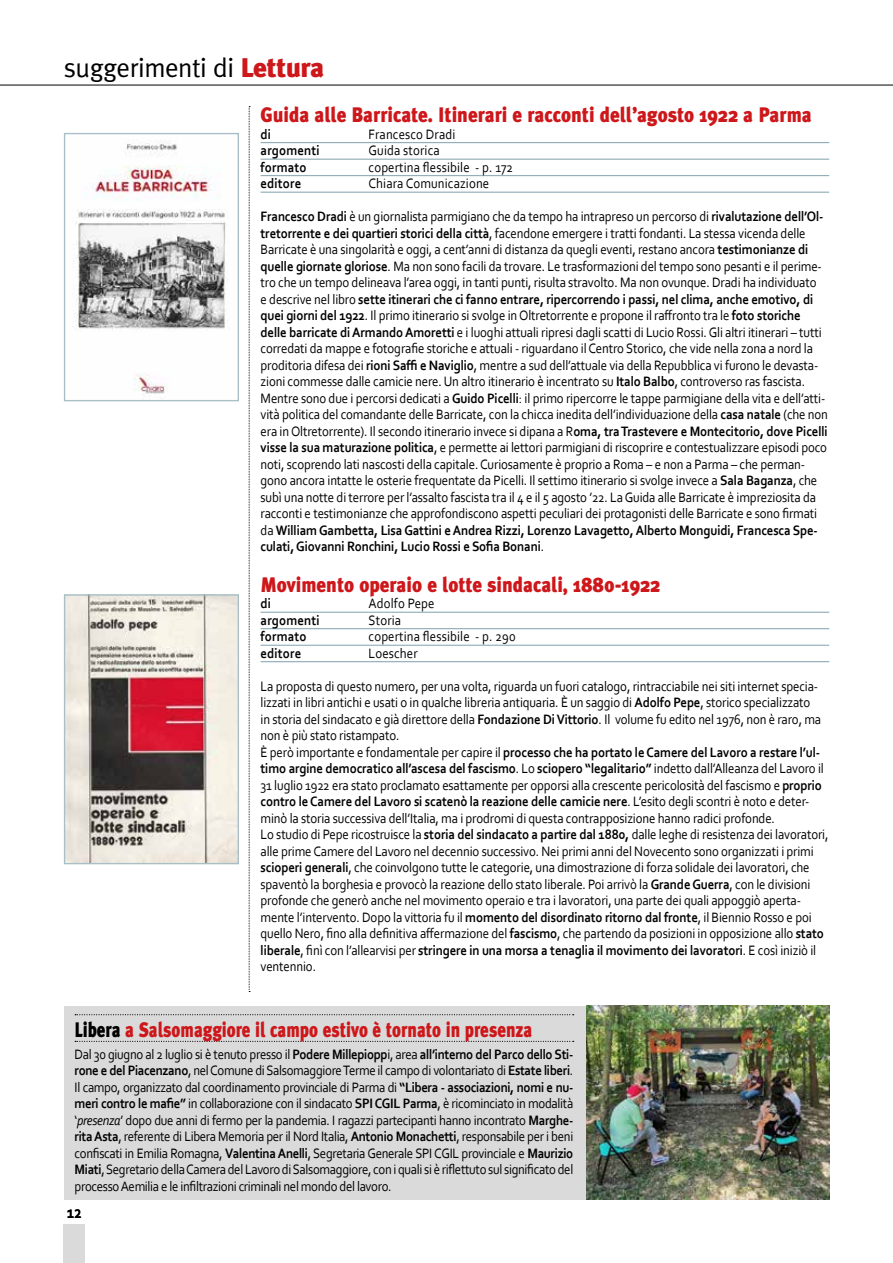
<style>
.page{position:relative;width:893px;height:1263px;background:#fff}
.page>*{position:absolute;margin:0;border:0;box-sizing:border-box;transform-origin:0 0}
.t1{font:27px "Meta Plus";letter-spacing:-.02em;color:#000}
.t2{font:900 21px "Meta Plus";color:#cd171a;scale:.9 1}
.t3{font:900 21px "Meta Plus";color:#cd171a;scale:.8 1}
.t4{font:700 18px "Corbel";color:#000;scale:.8 1}
.t5{font:14.25px/16.5px "Corbel";letter-spacing:-.01em;color:#000;scale:.9 1}
.t6{font:14.25px "Corbel";letter-spacing:.01em;color:#000;scale:.9 1}
.t7{font:700 14.25px "Corbel";letter-spacing:.01em;color:#000;scale:.9 1}
.s1{font-weight:900;color:#cd171a}
.s2{font-weight:700}
.s3{color:#000}
.s4{font-style:italic}
</style>
<div class="page">
<hr style="left:0;top:85px;width:893px;height:1px;background:#000">
<svg style="left:249px;top:106px;width:1px;height:886px"></svg>
<hr style="left:261px;top:142px;width:568px;height:1px;background:#80a1ad">
<hr style="left:261px;top:159px;width:568px;height:1px;background:#80a1ad">
<hr style="left:261px;top:175px;width:568px;height:1px;background:#80a1ad">
<hr style="left:261px;top:192px;width:568px;height:1px;background:#80a1ad">
<hr style="left:261px;top:612px;width:568px;height:1px;background:#80a1ad">
<hr style="left:261px;top:628px;width:568px;height:1px;background:#80a1ad">
<hr style="left:261px;top:645px;width:568px;height:1px;background:#80a1ad">
<hr style="left:261px;top:661px;width:568px;height:1px;background:#80a1ad">
<img style="left:73px;top:141px;width:153px;height:258px">
<div style="left:64px;top:133px;width:175px;height:268px;border:1px solid #a8bfc7"></div>
<div style="left:64px;top:1225px;width:21px;height:38px;background:#dadada"></div>
<img style="left:66px;top:596px;width:171px;height:266px">
<div style="left:64px;top:594px;width:175px;height:270px;border:1px solid #a8bfc7"></div>
<div style="left:64px;top:1006px;width:765px;height:193px;background:#dadada"></div>
<svg style="left:75px;top:1014px;width:499px;height:1px"></svg>
<svg style="left:75px;top:1041px;width:499px;height:1px"></svg>
<img style="left:586px;top:1006px;width:243px;height:193px">
<h1 class="t1" style="left:64px;top:52px;width:262px">suggerimenti di <span class="s1">Lettura</span></h1>
<h2 class="t2" style="left:261px;top:103px;width:614px">Guida alle Barricate. Itinerari e racconti dell’agosto 1922 a Parma</h2>
<p class="t7" style="left:261px;top:125px;width:13px">di</p>
<p class="t6" style="left:369px;top:125px;width:98px">Francesco Dradi</p>
<p class="t7" style="left:261px;top:142px;width:67px">argomenti</p>
<p class="t6" style="left:369px;top:142px;width:80px">Guida storica</p>
<p class="t7" style="left:261px;top:158px;width:53px">formato</p>
<p class="t6" style="left:369px;top:158px;width:162px">copertina flessibile - p. 172</p>
<p class="t7" style="left:261px;top:175px;width:47px">editore</p>
<p class="t6" style="left:369px;top:175px;width:136px">Chiara Comunicazione</p>
<p class="t5" style="left:261px;top:208px;width:632px"><span class="s2">Francesco Dradi</span> è un giornalista parmigiano che da tempo ha intrapreso un percorso di <span class="s2">rivalutazione dell’Ol&shy;tretorrente e dei quartieri storici della città</span>, facendone emergere i tratti fondanti. La stessa vicenda delle Barricate è una singolarità e oggi, a cent’anni di distanza da quegli eventi, restano ancora <span class="s2">testimonianze di quelle giornate gloriose</span>. Ma non sono facili da trovare. Le trasformazioni del tempo sono pesanti e il perime&shy;tro che un tempo delineava l’area oggi, in tanti punti, risulta stravolto. Ma non ovunque. Dradi ha individuato<br>e descrive nel libro <span class="s2">sette itinerari che ci fanno entrare, ripercorrendo i passi, nel clima, anche emotivo, di quei giorni del 1922</span>. Il primo itinerario si svolge in Oltretorrente e propone il raffronto tra le <span class="s2">foto storiche delle barricate di Armando Amoretti</span> e i luoghi attuali ripresi dagli scatti di Lucio Rossi. Gli altri itinerari – tutti corredati da mappe e fotografie storiche e attuali - riguardano il Centro Storico, che vide nella zona a nord la proditoria difesa dei <span class="s2">rioni Saffi e Naviglio</span>, mentre a sud dell’attuale via della Repubblica vi furono le devasta&shy;zioni commesse dalle camicie nere. Un altro itinerario è incentrato su <span class="s2">Italo Balbo</span>, controverso ras fascista.<br>Mentre sono due i percorsi dedicati a <span class="s2">Guido Picelli</span>: il primo ripercorre le tappe parmigiane della vita e dell’atti&shy;vità politica del comandante delle Barricate, con la chicca inedita dell’individuazione della <span class="s2">casa natale</span> (che non era in Oltretorrente). Il secondo itinerario invece si dipana a R<span class="s2">oma, tra Trastevere e Montecitorio, dove Picelli visse la sua maturazione politica</span>, e permette ai lettori parmigiani di riscoprire e contestualizzare episodi poco noti, scoprendo lati nascosti della capitale. Curiosamente è proprio a Roma – e non a Parma – che perman&shy;gono ancora intatte le osterie frequentate da Picelli. Il settimo itinerario si svolge invece a <span class="s2">Sala Baganza</span>, che subì una notte di terrore per l’assalto fascista tra il 4 e il 5 agosto ’22. La Guida alle Barricate è impreziosita da racconti e testimonianze che approfondiscono aspetti peculiari dei protagonisti delle Barricate e sono firmati da <span class="s2">William Gambetta, Lisa Gattini e Andrea Rizzi, Lorenzo Lavagetto, Alberto Monguidi, Francesca Spe&shy;culati, Giovanni Ronchini, Lucio Rossi e Sofia Bonani</span>.</p>
<h2 class="t2" style="left:261px;top:572px;width:446px">Movimento operaio e lotte sindacali, 1880-1922</h2>
<p class="t7" style="left:261px;top:595px;width:13px">di</p>
<p class="t6" style="left:369px;top:595px;width:75px">Adolfo Pepe</p>
<p class="t7" style="left:261px;top:611px;width:67px">argomenti</p>
<p class="t5" style="left:369px;top:611px;width:38px">Storia</p>
<p class="t7" style="left:261px;top:628px;width:53px">formato</p>
<p class="t6" style="left:369px;top:628px;width:165px">copertina flessibile - p. 290</p>
<p class="t7" style="left:261px;top:644px;width:47px">editore</p>
<p class="t6" style="left:369px;top:644px;width:56px">Loescher</p>
<p class="t5" style="left:261px;top:677px;width:632px">La proposta di questo numero, per una volta, riguarda un fuori catalogo, rintracciabile nei siti internet specia&shy;lizzati in libri antichi e usati o in qualche libreria antiquaria. È un saggio di <span class="s2">Adolfo Pepe</span>, storico specializzato<br>in storia del sindacato e già direttore della <span class="s2">Fondazione Di Vittorio</span>. Il volume fu edito nel 1976, non è raro, ma non è più stato ristampato.<br>È però importante e fondamentale per capire il <span class="s2">processo che ha portato le Camere del Lavoro a restare l’ul&shy;timo argine democratico all’ascesa del fascismo</span>. Lo <span class="s2">sciopero “legalitario”</span> indetto dall’Alleanza del Lavoro il 31 luglio 1922 era stato proclamato esattamente per opporsi alla crescente pericolosità del fascismo e <span class="s2">proprio contro le Camere del Lavoro si scatenò la reazione delle camicie nere</span>. L’esito degli scontri è noto e deter&shy;minò la storia successiva dell’Italia, ma i prodromi di questa contrapposizione hanno radici profonde.<br>Lo studio di Pepe ricostruisce la <span class="s2">storia del sindacato a partire dal 1880,</span> dalle leghe di resistenza dei lavoratori, alle prime Camere del Lavoro nel decennio successivo. Nei primi anni del Novecento sono organizzati i primi <span class="s2">scioperi generali</span>, che coinvolgono tutte le categorie, una dimostrazione di forza solidale dei lavoratori, che spaventò la borghesia e provocò la reazione dello stato liberale. Poi arrivò la <span class="s2">Grande Guerra</span>, con le divisioni profonde che generò anche nel movimento operaio e tra i lavoratori, una parte dei quali appoggiò aperta&shy;mente l’intervento. Dopo la vittoria fu il <span class="s2">momento del disordinato ritorno dal fronte</span>, il Biennio Rosso e poi quello Nero, fino alla definitiva affermazione del <span class="s2">fascismo</span>, che partendo da posizioni in opposizione allo <span class="s2">stato liberale</span>, finì con l’allearvisi per <span class="s2">stringere in una morsa a tenaglia il movimento dei lavoratori</span>. E così iniziò il ventennio.</p>
<h2 class="t3" style="left:75px;top:1017px;width:574px"><span class="s3">Libera</span> a Salsomaggiore il campo estivo è tornato in presenza</h2>
<p class="t5" style="left:75px;top:1045px;width:556px;text-align:justify">Dal 30 giugno al 2 luglio si è tenuto presso il <span class="s2">Podere Millepiopp</span>i, area <span class="s2">all’interno del Parco dello Sti&shy;rone e del Piacenzano</span>, nel Comune di Salsomaggiore Terme il campo di volontariato di <span class="s2">Estate liberi</span>.<br>Il campo, organizzato dal coordinamento provinciale di Parma di <span class="s2">“Libera - associazioni, nomi e nu&shy;meri contro le mafie”</span> in collaborazione con il sindacato <span class="s2">SPI CGIL Parma</span>, è ricominciato in modalità ‘<span class="s4">presenza</span>’ dopo due anni di fermo per la pandemia. I ragazzi partecipanti hanno incontrato <span class="s2">Marghe&shy;rita Asta</span>, referente di Libera Memoria per il Nord Italia, <span class="s2">Antonio Monachetti</span>, responsabile per i beni confiscati in Emilia Romagna, <span class="s2">Valentina Anelli</span>, Segretaria Generale SPI CGIL provinciale e <span class="s2">Maurizio Miati</span>, Segretario della Camera del Lavoro di Salsomaggiore, con i quali si è riflettuto sul significato del processo Aemilia e le infiltrazioni criminali nel mondo del lavoro.</p>
<p class="t4" style="left:67px;top:1201px;width:19px">12</p>
</div>
